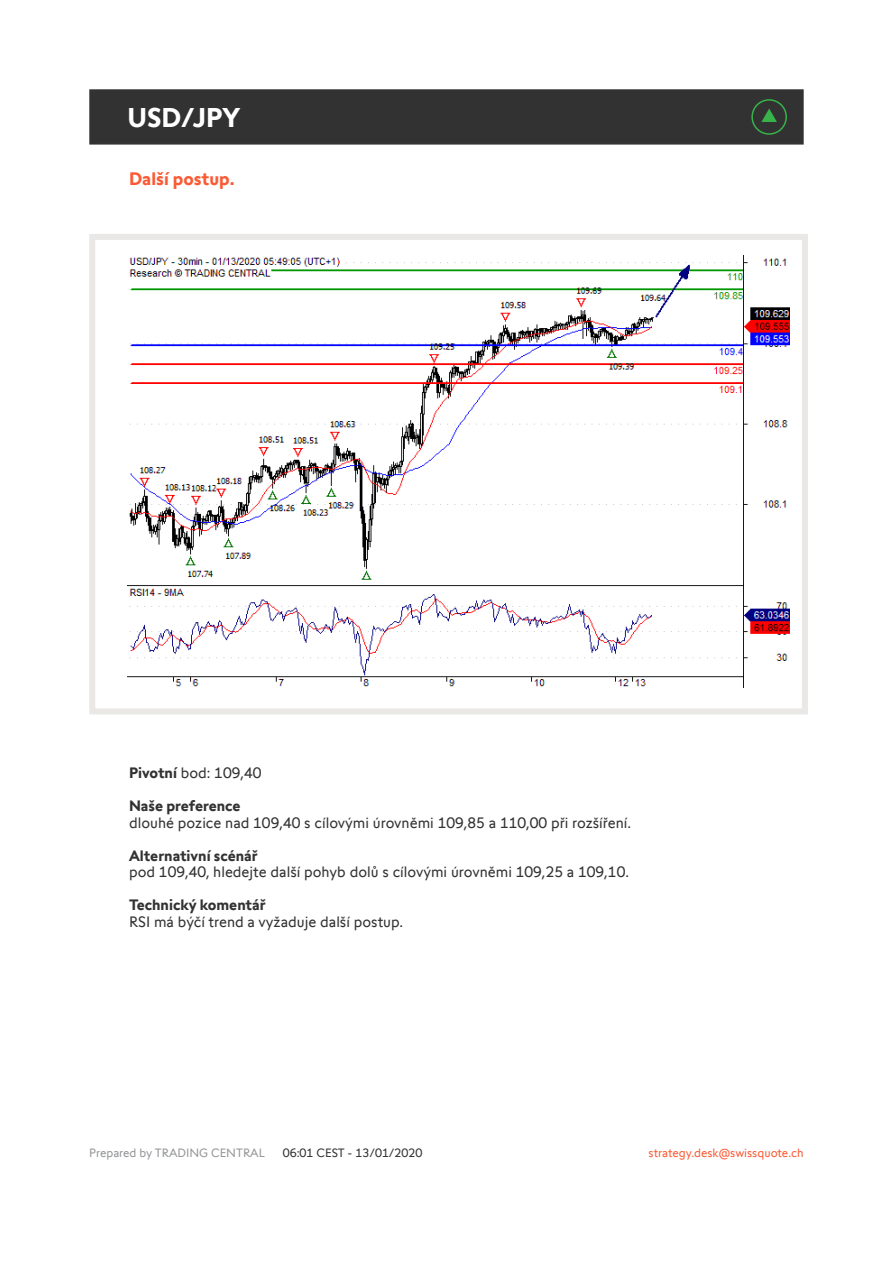
<style>
.page{position:relative;width:893px;height:1263px;background:#fff}
.page>*{position:absolute;margin:0;border:0;box-sizing:border-box;transform-origin:0 0}
.t1{font:700 27px "Swissquote CT";color:#fff}
.t2{font:700 18px "Swissquote CT";color:#fa5b35}
.t3{font:15px "Swissquote CT";color:#323232}
.t4{font:700 15px "Swissquote CT";color:#323232}
.t5{font:12px "Swissquote CT";color:#fa5b35}
.t6{font:12px "Swissquote CT";color:#939598}
.t7{font:12px "Swissquote CT";color:#323232}
.s1{font-weight:700}
</style>
<div class="page">
<div style="left:89px;top:234px;width:719px;height:480px;border:6px solid #e9e8e7"></div>
<div style="left:89px;top:89px;width:715px;height:56px;background:#323232;border:2px solid #323232"></div>
<img style="left:128px;top:255px;width:661px;height:432px">
<svg style="left:751px;top:99px;width:36px;height:36px"></svg>
<h1 class="t1" style="left:128px;top:101px;width:114px">USD/JPY</h1>
<p class="t2" style="left:129px;top:168px;width:107px">Další postup.</p>
<p class="t3" style="left:129px;top:764px;width:134px"><span class="s1">Pivotní</span> bod: 109,40</p>
<p class="t4" style="left:129px;top:797px;width:113px">Naše preference</p>
<p class="t3" style="left:129px;top:814px;width:503px">dlouhé pozice nad 109,40 s cílovými úrovněmi 109,85 a 110,00 při rozšíření.</p>
<p class="t4" style="left:129px;top:846px;width:130px">Alternativní scénář</p>
<p class="t3" style="left:129px;top:863px;width:501px">pod 109,40, hledejte další pohyb dolů s cílovými úrovněmi 109,25 a 109,10.</p>
<p class="t4" style="left:129px;top:896px;width:138px">Technický komentář</p>
<p class="t3" style="left:129px;top:913px;width:276px">RSI má býčí trend a vyžaduje další postup.</p>
<p class="t6" style="left:89px;top:1145px;width:177px">Prepared by TRADING CENTRAL</p>
<p class="t7" style="left:283px;top:1145px;width:141px">06:01 CEST - 13/01/2020</p>
<p class="t5" style="left:649px;top:1145px;width:157px">strategy.desk@swissquote.ch</p>
</div>
